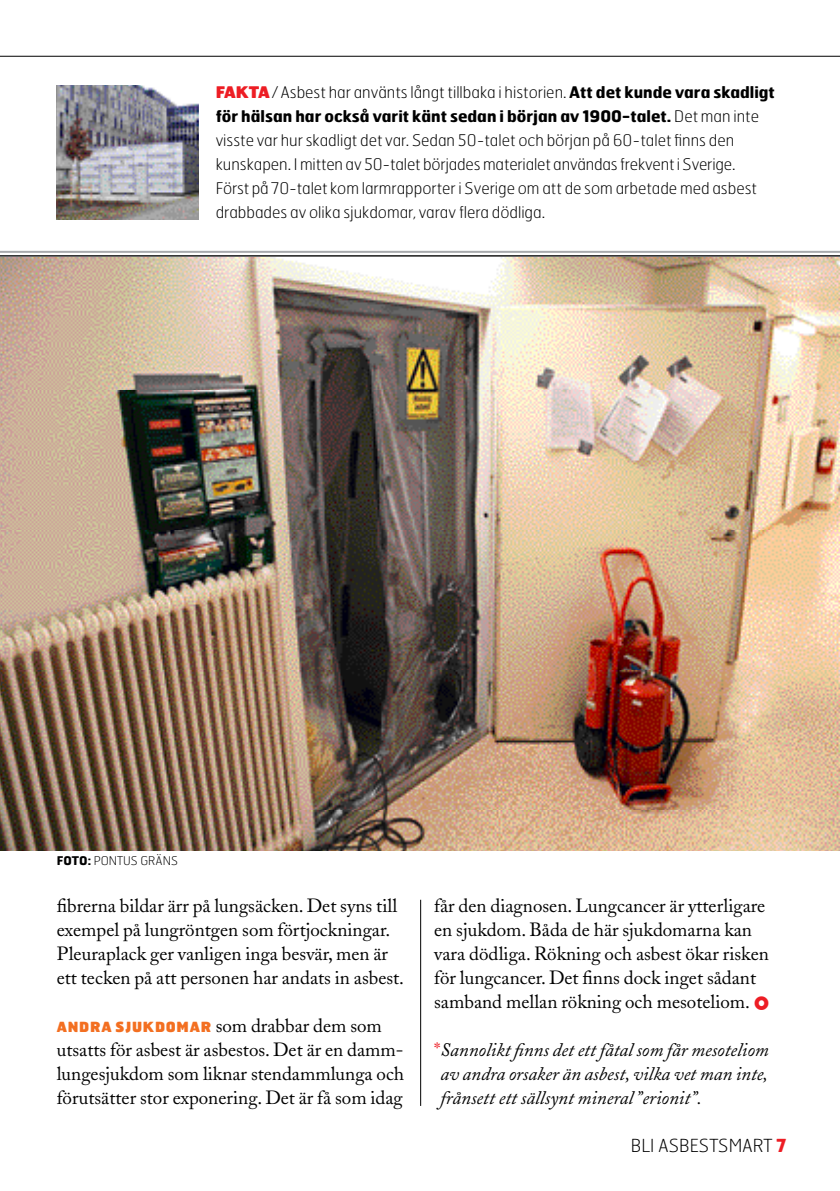
<style>
.page{position:relative;width:840px;height:1191px;background:#fff}
.page>*{position:absolute;margin:0;border:0;box-sizing:border-box;transform-origin:0 0}
.t1{font:19px/24px "Adobe Caslon";color:#000}
.t2{font:italic 19px/24px "Adobe Caslon";color:#000;text-align:justify}
.t3{font:100 18px "Hermes FB";color:#000}
.t4{font:100 16px/24px "Hermes FB";color:#000}
.t5{font:100 12px "Hermes FB";color:#000}
.s1{font-weight:900;color:#ed1d24}
.s2{font-weight:700}
.s3{font-family:"Hermes FB";font-weight:900;font-size:14px;color:#f36f21}
.s4{font-style:normal;color:#ed1d24}
.s5{font-weight:700;color:#ed1d24}
</style>
<div class="page">
<hr style="left:0;top:56px;width:839px;height:1px;background:#000">
<hr style="left:0;top:255px;width:839px;height:1px;background:#000">
<hr style="left:0;top:251px;width:839px;height:2px;background:#a7a9ac">
<img style="left:0;top:257px;width:839px;height:593px">
<hr style="left:420px;top:899px;width:1px;height:207px;background:#000">
<img style="left:57px;top:85px;width:141px;height:134px">
<p class="t4" style="left:215px;top:80px;width:560px"><span class="s1">FAKTA</span>/Asbest har använts långt tillbaka i historien. <span class="s2">Att det kunde vara skadligt för hälsan har också varit känt sedan i början av 1900-talet.</span> D et man inte visste var hur skadligt det var. Sedan 50-talet och början på 60-talet finns den kunskapen. I mitten av 50-talet börjades materialet användas frekvent i Sverige.<br>Först på 70-talet kom larmrapporter i Sverige om att de som arbetade med asbest drabbades av olika sjukdomar, varav flera dödliga.</p>
<p class="t5" style="left:57px;top:852px;width:121px"><span class="s2">Foto:</span> Pontus gräns</p>
<p class="t1" style="left:57px;top:894px;width:349px">fibrerna bildar ärr på lungsäcken. Det syns till exempel på lungröntgen som förtjockningar.<br>Pleuraplack ger vanligen inga besvär, men är ett tecken på att personen har andats in asbest.</p>
<p class="t1" style="left:57px;top:1014px;width:349px"><span class="s3">AND RA SJUKD OMAR</span> som drabbar dem som utsatts för asbest är asbestos. Det är en damm&shy;lungesjukdom som liknar stendammlunga och förutsätter stor exponering. Det är få som idag</p>
<p class="t1" style="left:434px;top:894px;width:336px">får den diagnosen. Lungcancer är ytterligare en sjukdom. Båda de här sjukdomarna kan vara dödliga. Rökning och asbest ökar risken för lungcancer. Det finns dock inget sådant samband mellan rökning och mesoteliom.</p>
<p class="t2" style="left:440px;top:1038px;width:330px;text-indent:-6px"><span class="s4">*</span>Sannolikt finns det ett fåtal som får mesoteliom av andra orsaker än asbest, vilka vet man inte, frånsett ett sällsynt mineral ”erionit”.</p>
<p class="t3" style="left:630px;top:1134px;width:157px">BLI ASBESTSMART <span class="s5">7</span></p>
</div>
